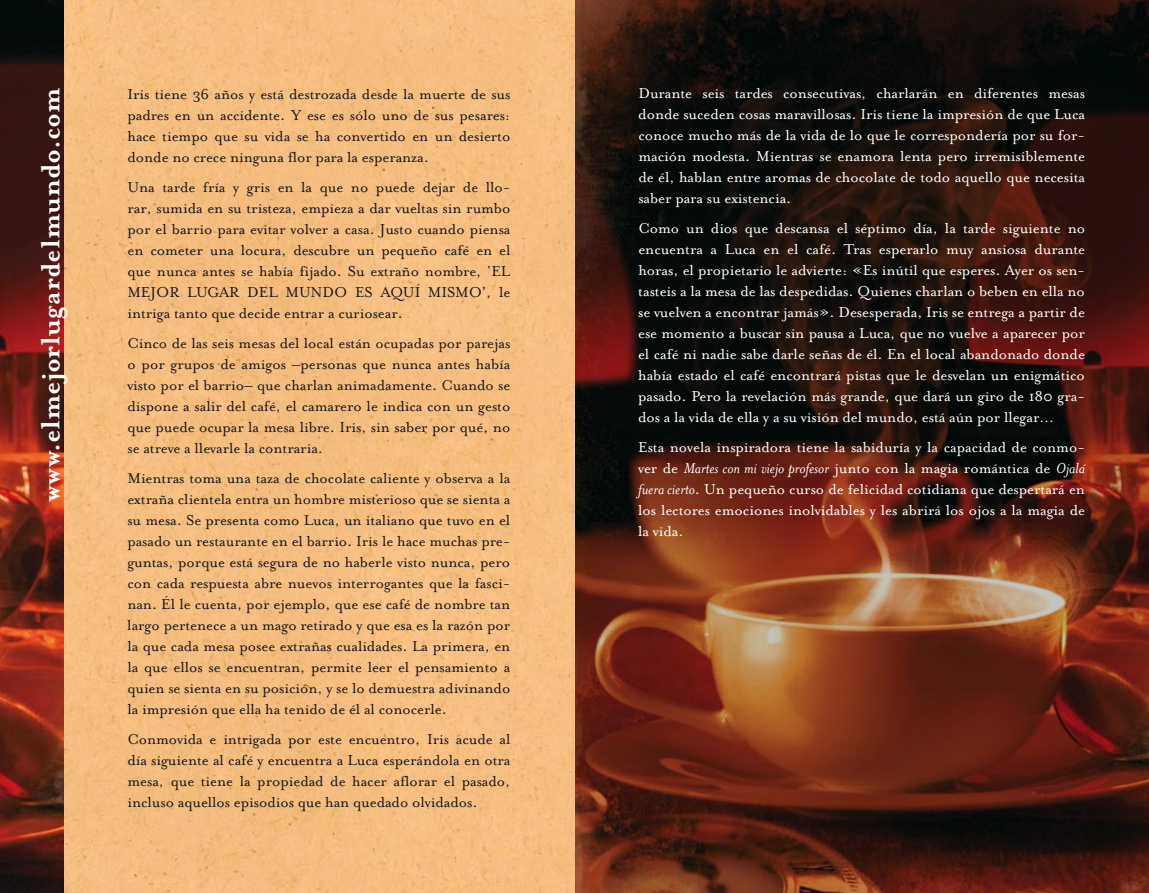
<style>
.page{position:relative;width:1149px;height:893px;background:#fff}
.page>*{position:absolute;margin:0;border:0;box-sizing:border-box;transform-origin:0 0}
.t1{font:700 30px "Mrs Eaves";color:#fff}
.t2{font:16.5px/21px "Mrs Eaves Roman";letter-spacing:-.005em;color:#1a171b;text-align:justify}
.t3{font:16.5px/21px "Mrs Eaves Roman";letter-spacing:-.005em;color:#fff;text-align:justify}
.s1{font-family:"Mrs Eaves";font-style:italic}
</style>
<div class="page">
<svg style="left:574px;top:0;width:574px;height:893px;background:#431e13"></svg>
<div style="left:64px;top:0;width:510px;height:893px;background:#f5bd81"></div>
<img style="left:0;top:0;width:64px;height:893px">
<h1 class="t1" style="left:33px;top:501px;width:414px;rotate:-90deg">www.elmejorlugardelmundo.com</h1>
<p class="t2" style="left:127px;top:83px;width:384px">Iris tiene 36 años y está destrozada desde la muerte de sus padres en un accidente. Y ese es sólo uno de sus pesares: hace tiempo que su vida se ha convertido en un desierto donde no crece ninguna flor para la esperanza.</p>
<p class="t2" style="left:127px;top:176px;width:384px">Una tarde fría y gris en la que no puede dejar de llo&shy;rar, sumida en su tristeza, empieza a dar vueltas sin rumbo por el barrio para evitar volver a casa. Justo cuando piensa en cometer una locura, descubre un pequeño café en el que nunca antes se había fijado. Su extraño nombre, ‘EL MEJOR LUGAR DEL MUNDO ES AQUÍ MISMO’, le intriga tanto que decide entrar a curiosear.</p>
<p class="t2" style="left:127px;top:332px;width:384px">Cinco de las seis mesas del local están ocupadas por parejas o por grupos de amigos –personas que nunca antes había visto por el barrio– que charlan animadamente. Cuando se dispone a salir del café, el camarero le indica con un gesto que puede ocupar la mesa libre. Iris, sin saber por qué, no se atreve a llevarle la contraria.</p>
<p class="t2" style="left:127px;top:467px;width:384px">Mientras toma una taza de chocolate caliente y observa a la extraña clientela entra un hombre misterioso que se sienta a su mesa. Se presenta como Luca, un italiano que tuvo en el pasado un restaurante en el barrio. Iris le hace muchas pre&shy;guntas, porque está segura de no haberle visto nunca, pero con cada respuesta abre nuevos interrogantes que la fasci&shy;nan. Él le cuenta, por ejemplo, que ese café de nombre tan largo pertenece a un mago retirado y que esa es la razón por la que cada mesa posee extrañas cualidades. La primera, en la que ellos se encuentran, permite leer el pensamiento a quien se sienta en su posición, y se lo demuestra adivinando la impresión que ella ha tenido de él al conocerle.</p>
<p class="t2" style="left:127px;top:728px;width:384px">Conmovida e intrigada por este encuentro, Iris acude al día siguiente al café y encuentra a Luca esperándola en otra mesa, que tiene la propiedad de hacer aflorar el pasado, incluso aquellos episodios que han quedado olvidados.</p>
<p class="t3" style="left:638px;top:83px;width:448px">Durante seis tardes consecutivas, charlarán en diferentes mesas donde suceden cosas maravillosas. Iris tiene la impresión de que Luca conoce mucho más de la vida de lo que le correspondería por su for&shy;mación modesta. Mientras se enamora lenta pero irremisiblemente de él, hablan entre aromas de chocolate de todo aquello que necesita saber para su existencia.</p>
<p class="t3" style="left:638px;top:218px;width:448px">Como un dios que descansa el séptimo día, la tarde siguiente no encuentra a Luca en el café. Tras esperarlo muy ansiosa durante horas, el propietario le advierte: «Es inútil que esperes. Ayer os sen&shy;tasteis a la mesa de las despedidas. Quienes charlan o beben en ella no se vuelven a encontrar jamás». Desesperada, Iris se entrega a partir de ese momento a buscar sin pausa a Luca, que no vuelve a aparecer por el café ni nadie sabe darle señas de él. En el local abandonado donde había estado el café encontrará pistas que le desvelan un enigmático pasado. Pero la revelación más grande, que dará un giro de 180 gra&shy;dos a la vida de ella y a su visión del mundo, está aún por llegar…</p>
<p class="t3" style="left:638px;top:437px;width:448px">Esta novela inspiradora tiene la sabiduría y la capacidad de conmo&shy;ver de <span class="s1">Martes con mi viejo profesor</span> junto con la magia romántica de <span class="s1">Ojalá fuera cierto</span>. Un pequeño curso de felicidad cotidiana que despertará en los lectores emociones inolvidables y les abrirá los ojos a la magia de la vida.</p>
</div>
